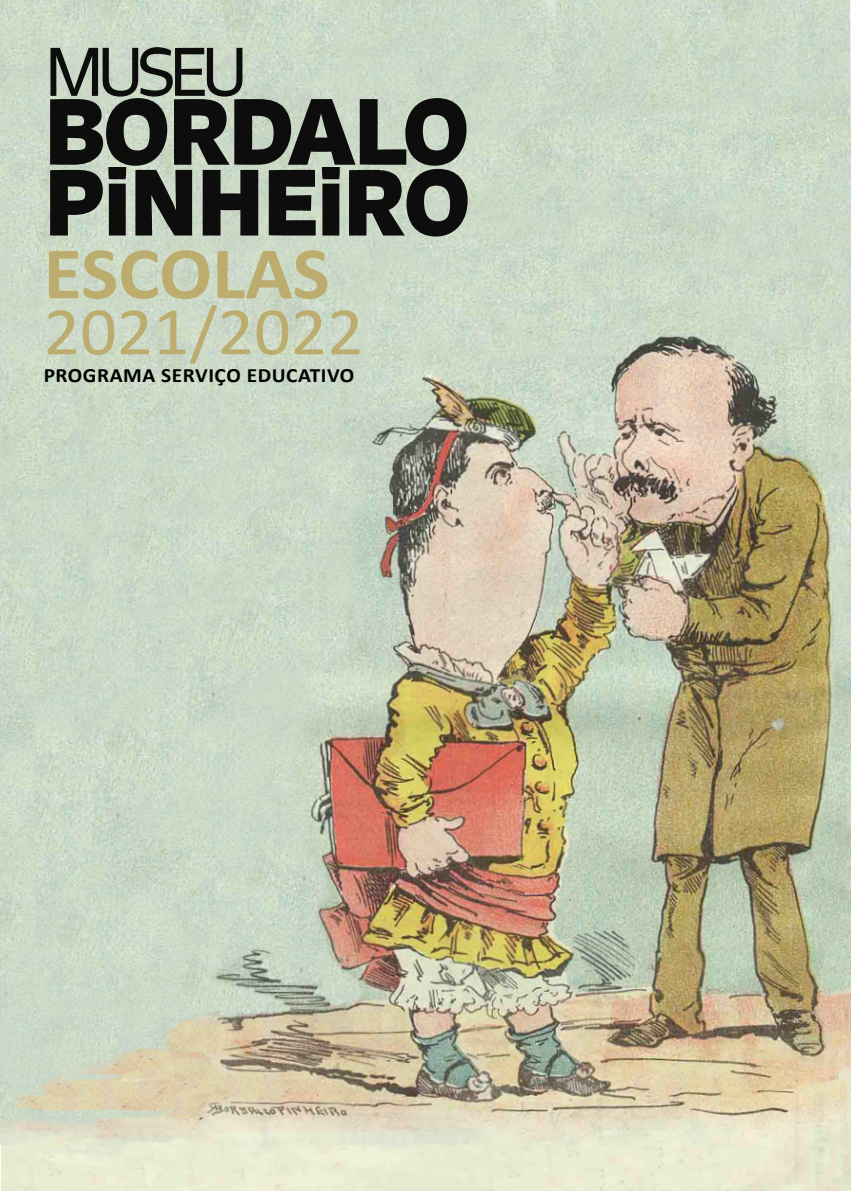
<style>
.page{position:relative;width:851px;height:1191px;background:#fff}
.page>*{position:absolute;margin:0;border:0;box-sizing:border-box;transform-origin:0 0}
.t1{font:700 90.4px/70.8px "Signo";letter-spacing:-.025em;color:#000;scale:1.05 1}
.t2{font:700 74.6px "Calibri";color:#bcac6e;scale:1.05 1}
.t3{font:68.6px "Calibri";color:#bcac6e;scale:1.05 1}
.t4{font:66.2px "Signo";letter-spacing:-.1em;color:#000;scale:1.05 1}
.t5{font:700 20.4px "Calibri";letter-spacing:.025em;color:#000;scale:1.05 1}
</style>
<div class="page">
<img style="left:0;top:0;width:850px;height:1191px">
<h3 class="t4" style="left:45px;top:30px;width:195px">MUSEU</h3>
<h1 class="t1" style="left:44px;top:95px;width:408px">BORDALO<br>PiNHEiRO</h1>
<h2 class="t2" style="left:44px;top:221px;width:274px">ESCOLAS</h2>
<h3 class="t3" style="left:44px;top:284px;width:306px">2021/2022</h3>
<p class="t5" style="left:44px;top:361px;width:297px">PROGRAMA SERVIÇO EDUCATIVO</p>
</div>
